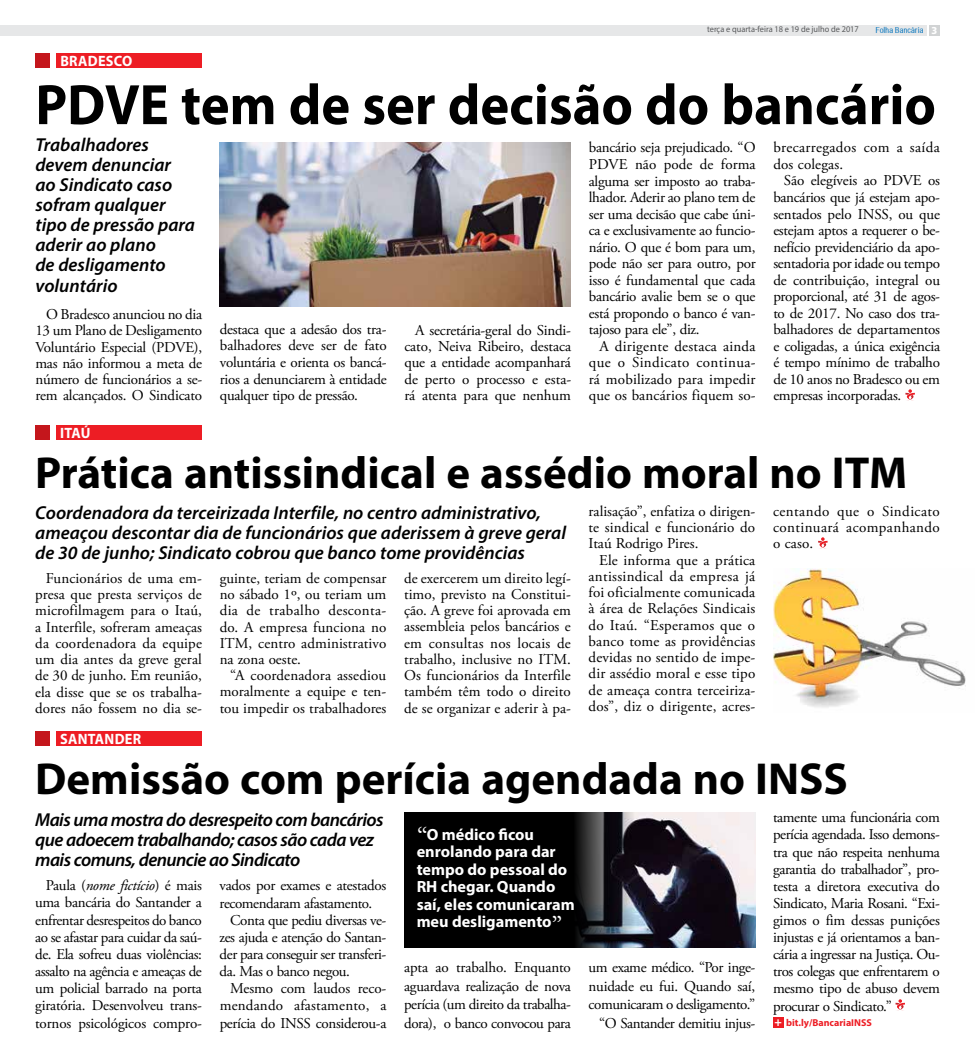
<style>
.page{position:relative;width:975px;height:1063px;background:#fff}
.page>*{position:absolute;margin:0;border:0;box-sizing:border-box;transform-origin:0 0}
.t1{font:700 57.5px "Myriad Pro";color:#000;scale:.95 1}
.t2{font:700 45px "Myriad Pro";color:#000}
.t3{font:italic 600 18.75px/20px "Myriad Pro";color:#000}
.t4{font:italic 600 18.75px/20px "Myriad Pro";letter-spacing:-.03em;color:#000}
.t5{font:700 16.25px/17.5px "Myriad Pro";color:#fff}
.t6{font:15px/16.2px "Adobe Garamond Pro";letter-spacing:-.01em;color:#000;text-align:justify}
.t7{font:15px/18.4px "Adobe Garamond Pro";letter-spacing:-.03em;color:#000;text-align:right}
.t8{font:15px/16.5px "Adobe Garamond Pro";letter-spacing:.025em;color:#000}
.t9{font:700 15px "Myriad Pro";letter-spacing:.02em;color:#fff;scale:.95 1}
.t10{font:15px "Adobe Garamond Pro";letter-spacing:.015em;color:#000}
.t11{font:700 10px "Myriad Pro";color:#ed1d24}
.t12{font:8.75px "Myriad Pro";color:#58595b;scale:.95 1}
.t13{font:8.75px "Alido";letter-spacing:.055em;color:#0072bc;scale:.81 1}
.s1{font-family:"Frutiger";font-weight:900;font-size:10px;color:#fff}
.s2{font-style:italic}
.s3{font-family:"Adobe Garamond Pro";font-weight:400;font-size:27.5px}
.s4{font-size:12.5px;color:#fff}
</style>
<div class="page">
<div style="left:0;top:25px;width:926px;height:10px;background:#e6e7e8"></div>
<div style="left:928px;top:25px;width:11px;height:10px;background:#d1d3d4"></div>
<svg style="left:905px;top:389px;width:10px;height:12px"></svg>
<div style="left:35px;top:53px;width:15px;height:14px;background:#c4161c"></div>
<div style="left:57px;top:53px;width:145px;height:14px;background:#ed1d24"></div>
<svg style="left:818px;top:537px;width:10px;height:12px"></svg>
<svg style="left:895px;top:999px;width:10px;height:12px"></svg>
<div style="left:773px;top:1017px;width:10px;height:11px;background:#ed1d24"></div>
<div style="left:35px;top:425px;width:14px;height:15px;background:#c4161c"></div>
<div style="left:35px;top:732px;width:14px;height:14px;background:#c4161c"></div>
<div style="left:56px;top:425px;width:146px;height:15px;background:#ed1d24"></div>
<div style="left:56px;top:732px;width:146px;height:14px;background:#ed1d24"></div>
<img style="left:220px;top:143px;width:351px;height:163px">
<img style="left:773px;top:569px;width:193px;height:139px">
<img style="left:738px;top:812px;width:17px;height:136px">
<svg style="left:404px;top:812px;width:334px;height:136px;background:#222024"></svg>
<p class="t9" style="left:60px;top:51px;width:77px">BRADESCO</p>
<p class="t12" style="left:707px;top:24px;width:161px">terça e quarta-feira 18 e 19 de julho de 2017</p>
<p class="t13" style="left:875px;top:25px;width:77px">Folha Bancária <span class="s1">3</span></p>
<h1 class="t1" style="left:35px;top:67px;width:949px">PDVE tem de ser decisão do bancário</h1>
<p class="t3" style="left:35px;top:135px;width:161px">Trabalhadores devem denunciar ao Sindicato caso sofram qualquer tipo de pressão para aderir ao plano<br>de desligamento voluntário</p>
<p class="t8" style="left:773px;top:140px;width:168px">brecarregados com a saída dos colegas.</p>
<p class="t6" style="left:773px;top:173px;width:168px;text-indent:11px">São elegíveis ao PDVE os bancários que já estejam apo&shy;sentados pelo INSS, ou que estejam aptos a requerer o be&shy;nefício previdenciário da apo&shy;sentadoria por idade ou tempo de contribuição, integral ou proporcional, até 31 de agos&shy;to de 2017. No caso dos tra&shy;balhadores de departamentos e coligadas, a única exigência é tempo mínimo de trabalho de 10 anos no Bradesco ou em empresas incorporadas.</p>
<p class="t6" style="left:589px;top:140px;width:168px">bancário seja prejudicado. “O PDVE não pode de forma alguma ser imposto ao traba&shy;lhador. Aderir ao plano tem de ser uma decisão que cabe úni&shy;ca e exclusivamente ao funcio&shy;nário. O que é bom para um, pode não ser para outro, por isso é fundamental que cada bancário avalie bem se o que está propondo o banco é van&shy;tajoso para ele”, diz.</p>
<p class="t6" style="left:589px;top:338px;width:168px;text-indent:11px">A dirigente destaca ainda que o Sindicato continua&shy;rá mobilizado para impedir que os bancários fiquem so-</p>
<p class="t6" style="left:35px;top:307px;width:168px;text-indent:11px">O Bradesco anunciou no dia 13 um Plano de Desligamento Voluntário Especial (PDVE), mas não informou a meta de número de funcionários a se&shy;rem alcançados. O Sindicato</p>
<p class="t6" style="left:220px;top:321px;width:168px;line-height:16.6px">destaca que a adesão dos tra&shy;balhadores deve ser de fato voluntária e orienta os bancá&shy;rios a denunciarem à entidade qualquer tipo de pressão.</p>
<p class="t6" style="left:404px;top:323px;width:168px;text-indent:11px">A secretária-geral do Sindi&shy;cato, Neiva Ribeiro, destaca que a entidade acompanhará de perto o processo e esta&shy;rá atenta para que nenhum</p>
<p class="t9" style="left:60px;top:423px;width:33px">ITAÚ</p>
<h2 class="t2" style="left:35px;top:444px;width:873px">Prática antissindical e assédio moral no ITM</h2>
<p class="t3" style="left:35px;top:502px;width:532px">Coordenadora da terceirizada Interfile, no centro administrativo, ameaçou descontar dia de funcionários que aderissem à greve geral de 30 de junho; Sindicato cobrou que banco tome providências</p>
<p class="t6" style="left:35px;top:570px;width:168px;text-indent:11px">Funcionários de uma em&shy;presa que presta serviços de microfilmagem para o Itaú, a Interfile, sofreram ameaças da coordenadora da equipe um dia antes da greve geral de 30 de junho. Em reunião, ela disse que se os trabalha&shy;dores não fossem no dia se-</p>
<p class="t6" style="left:220px;top:570px;width:168px">guinte, teriam de compensar no sábado 1º, ou teriam um dia de trabalho desconta&shy;do. A empresa funciona no ITM, centro administrativo na zona oeste.</p>
<p class="t6" style="left:220px;top:668px;width:168px;text-indent:11px">“A coordenadora assediou moralmente a equipe e ten&shy;tou impedir os trabalhadores</p>
<p class="t9" style="left:60px;top:730px;width:87px">SANTANDER</p>
<p class="t6" style="left:404px;top:570px;width:168px">de exercerem um direito legí&shy;timo, previsto na Constitui&shy;ção. A greve foi aprovada em assembleia pelos bancários e em consultas nos locais de trabalho, inclusive no ITM.<br>Os funcionários da Interfile também têm todo o direito de se organizar e aderir à pa-</p>
<p class="t6" style="left:588px;top:504px;width:168px">ralisação”, enfatiza o dirigen&shy;te sindical e funcionário do Itaú Rodrigo Pires.</p>
<p class="t6" style="left:588px;top:552px;width:168px;text-indent:11px">Ele informa que a prática antissindical da empresa já foi oficialmente comunicada à área de Relações Sindicais do Itaú. “Esperamos que o banco tome as providências devidas no sentido de impe&shy;dir assédio moral e esse tipo de ameaça contra terceiriza&shy;dos”, diz o dirigente, acres-</p>
<p class="t6" style="left:773px;top:503px;width:168px">centando que o Sindicato continuará acompanhando o caso.</p>
<h2 class="t2" style="left:35px;top:750px;width:814px">Demissão com perícia agendada no INSS</h2>
<p class="t4" style="left:35px;top:809px;width:350px">Mais uma mostra do desrespeito com bancários que adoecem trabalhando; casos são cada vez mais comuns, denuncie ao Sindicato</p>
<p class="t6" style="left:35px;top:878px;width:168px;line-height:17.1px;text-indent:11px">Paula (<span class="s2">nome fictício</span>) é mais uma bancária do Santander a enfrentar desrespeitos do banco ao se afastar para cuidar da saú&shy;de. Ela sofreu duas violências: assalto na agência e ameaças de um policial barrado na porta giratória. Desenvolveu trans&shy;tornos psicológicos compro-</p>
<p class="t6" style="left:220px;top:878px;width:168px">vados por exames e atestados</p>
<p class="t7" style="left:220px;top:894px;width:154px">recomendaram afastamento.</p>
<p class="t7" style="left:230px;top:911px;width:158px">Conta que pediu diversas ve-</p>
<p class="t7" style="left:220px;top:928px;width:168px">zes ajuda e atenção do Santan-</p>
<p class="t7" style="left:220px;top:946px;width:168px">der para conseguir ser transferi-</p>
<p class="t7" style="left:220px;top:963px;width:132px">da. Mas o banco negou.</p>
<p class="t6" style="left:230px;top:981px;width:158px">Mesmo com laudos reco-</p>
<p class="t10" style="left:220px;top:997px;width:168px">mendando afastamento, a</p>
<p class="t6" style="left:220px;top:1015px;width:168px">perícia do INSS considerou-a</p>
<p class="t5" style="left:416px;top:825px;width:160px"><span class="s3">“</span>O médico ficou enrolando para dar tempo do pessoal do<br>RH chegar. Quando saí, eles comunicaram meu desligamento<span class="s3">”</span></p>
<p class="t6" style="left:404px;top:958px;width:168px;line-height:18.5px">apta ao trabalho. Enquanto aguardava realização de nova perícia (um direito da trabalha&shy;dora), o banco convocou para</p>
<p class="t7" style="left:588px;top:959px;width:168px">um exame médico. “Por inge&shy;nuidade eu fui. Quando saí, comunicaram o desligamento.” “O Santander demitiu injus-</p>
<p class="t6" style="left:773px;top:810px;width:168px;line-height:17.1px">tamente uma funcionária com perícia agendada. Isso demons&shy;tra que não respeita nenhuma garantia do trabalhador”, pro&shy;testa a diretora executiva do Sindicato, Maria Rosani. “Exi&shy;gimos o fim dessas punições injustas e já orientamos a ban&shy;cária a ingressar na Justiça. Ou&shy;tros colegas que enfrentarem o mesmo tipo de abuso devem procurar o Sindicato.”</p>
<p class="t11" style="left:774px;top:1016px;width:99px"><span class="s4">+</span> bit.ly/BancariaINSS</p>
</div>
